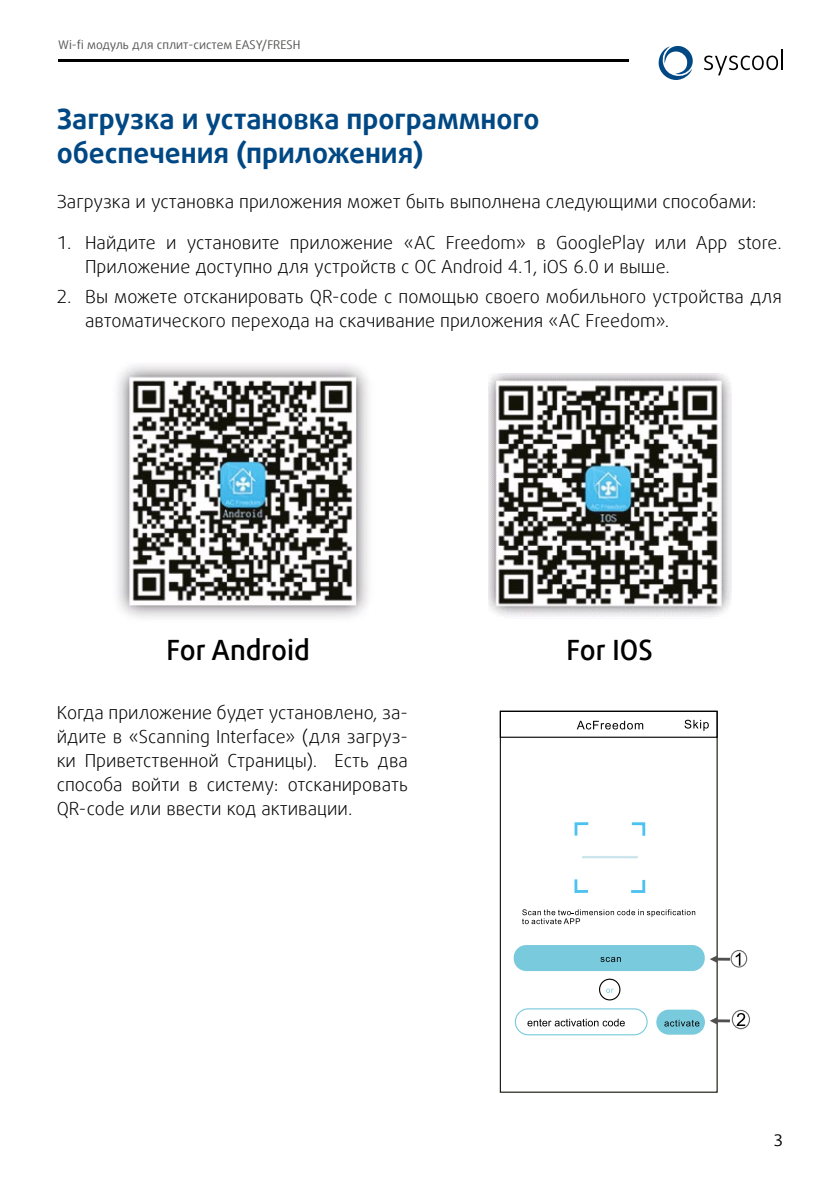
<style>
.page{position:relative;width:840px;height:1191px;background:#fff}
.page>*{position:absolute;margin:0;border:0;box-sizing:border-box;transform-origin:0 0}
.t1{font:700 28px/33.6px "Daxline Offc Pro";color:#004884}
.t2{font:500 28px "Daxline Offc Pro";color:#000}
.t3{font:300 18px/24px "Daxline Offc Pro";color:#000}
.t4{font:16px "Daxline Offc Pro";color:#000}
.t5{font:12px "Daxline Offc Pro";color:#575756}
</style>
<div class="page">
<hr style="left:58px;top:59px;width:570px;height:3px;background:#000">
<svg style="left:658px;top:46px;width:35px;height:34px"></svg>
<svg style="left:704px;top:50px;width:78px;height:25px"></svg>
<img style="left:117px;top:365px;width:252px;height:253px">
<img style="left:488px;top:373px;width:243px;height:244px">
<div style="left:499px;top:710px;width:218px;height:382px;border:1px solid #121309"></div>
<div style="left:499px;top:710px;width:218px;height:28px;border:1px solid #000"></div>
<svg style="left:577px;top:721px;width:66px;height:8px"></svg>
<svg style="left:684px;top:719px;width:24px;height:12px"></svg>
<svg style="left:522px;top:909px;width:172px;height:15px"></svg>
<div style="left:513px;top:945px;width:191px;height:26px;background:#79cadc;border-radius:12px"></div>
<svg style="left:600px;top:957px;width:20px;height:5px"></svg>
<div style="left:514px;top:1008px;width:133px;height:27px;border:1px solid #79cadc;border-radius:13px"></div>
<svg style="left:527px;top:1018px;width:97px;height:8px"></svg>
<div style="left:598px;top:978px;width:22px;height:22px;border:1px solid #000;border-radius:50%"></div>
<svg style="left:606px;top:988px;width:7px;height:5px"></svg>
<div style="left:656px;top:1009px;width:48px;height:25px;background:#79cadc;border-radius:13px"></div>
<svg style="left:664px;top:1019px;width:35px;height:7px"></svg>
<svg style="left:574px;top:822px;width:72px;height:71px"></svg>
<div style="left:730px;top:950px;width:16px;height:17px;border:1px solid #686668;border-radius:50%"></div>
<svg style="left:735px;top:952px;width:5px;height:13px"></svg>
<div style="left:731px;top:1009px;width:18px;height:20px;border:1px solid #686668;border-radius:50%"></div>
<svg style="left:736px;top:1013px;width:8px;height:13px"></svg>
<svg style="left:710px;top:955px;width:19px;height:7px"></svg>
<svg style="left:710px;top:1017px;width:19px;height:7px"></svg>
<p class="t5" style="left:58px;top:37px;width:244px">Wi-fi модуль для сплит-систем EASY/FRESH</p>
<h1 class="t1" style="left:57px;top:103px;width:484px">Загрузка и установка программного обеспечения (приложения)</h1>
<p class="t3" style="left:57px;top:190px;width:701px">Загрузка и установка приложения может быть выполнена следующими способами:</p>
<p class="t3" style="left:85px;top:231px;width:697px;text-indent:-28px">1. Найдите и установите приложение «AC Freedom» в GooglePlay или App store.<br>Приложение доступно для устройств с ОС Android 4.1, iOS 6.0 и выше.</p>
<p class="t3" style="left:85px;top:285px;width:697px;text-indent:-28px">2. Вы можете отсканировать QR-code с помощью своего мобильного устройства для автоматического перехода на скачивание приложения «AC Freedom».</p>
<h1 class="t2" style="left:166px;top:631px;width:145px">For Android</h1>
<h1 class="t2" style="left:566px;top:631px;width:88px">For IOS</h1>
<p class="t3" style="left:57px;top:701px;width:352px;text-align:justify">Когда приложение будет установлено, за&shy;йдите в «Scanning Interface» (для загруз&shy;ки Приветственной Страницы). Есть два способа войти в систему: отсканировать QR-code или ввести код активации.</p>
<p class="t4" style="left:773px;top:1129px;width:11px">3</p>
</div>
